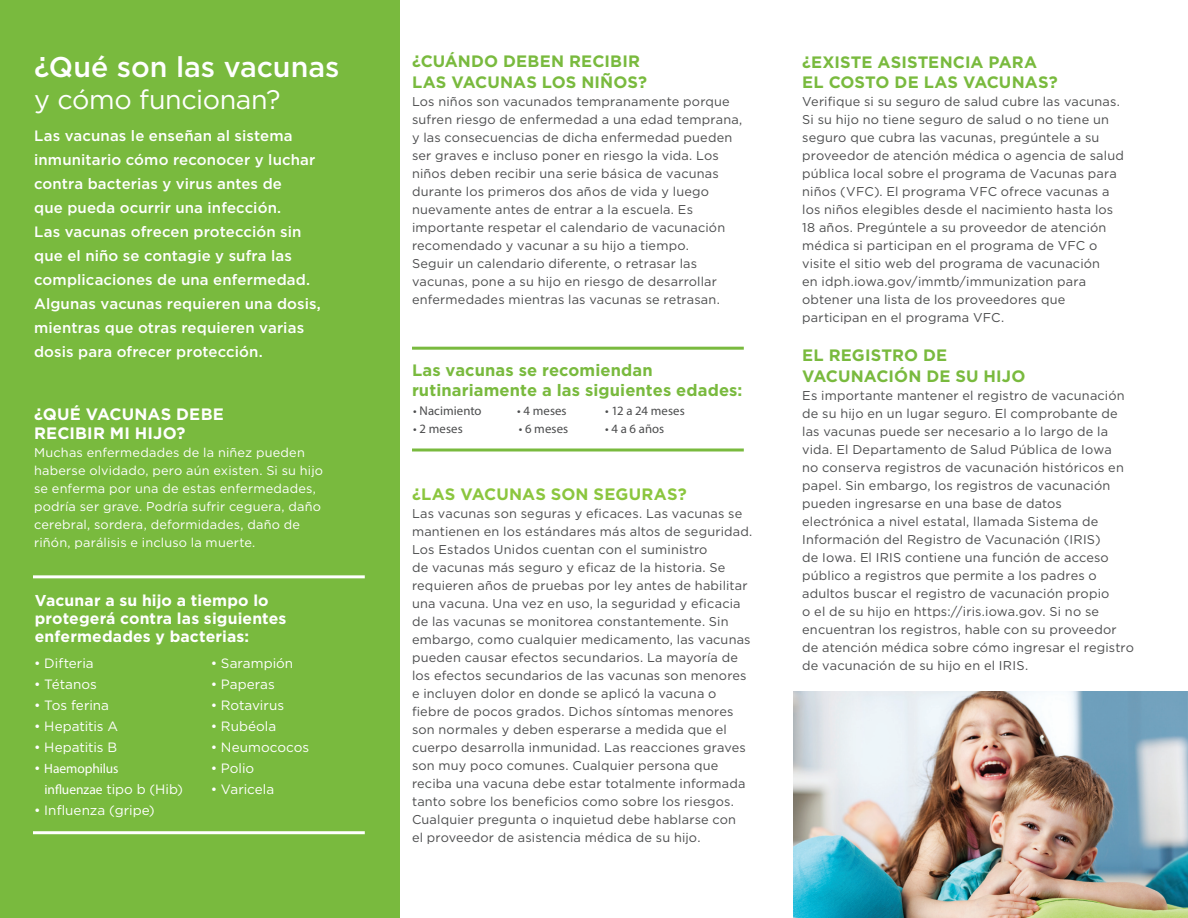
<style>
.page{position:relative;width:1188px;height:918px;background:#fff}
.page>*{position:absolute;margin:0;border:0;box-sizing:border-box;transform-origin:0 0}
.t1{font:500 28.5px "Gotham";color:#fff}
.t2{font:26.85px "Gotham";letter-spacing:-.015em;color:#fff}
.t3{font:700 16.5px/19.5px "Gotham";letter-spacing:.005em;color:#79ba3e}
.t4{font:700 16.5px "Gotham";letter-spacing:.01em;color:#fff}
.t5{font:700 16.5px "Gotham";letter-spacing:.01em;color:#8bc63e}
.t6{font:700 15.75px/18px "Gotham";letter-spacing:.01em;color:#fff}
.t7{font:500 15px/24px "Gotham";letter-spacing:.01em;color:#fff}
.t8{font:13.5px "Gotham";color:#fff}
.t9{font:13.5px/21px "Myriad Pro";letter-spacing:-.005em;color:#fff}
.t10{font:12.75px/18px "Gotham";letter-spacing:.015em;color:#4b4c4d}
.t11{font:12.75px/18px "Gotham";letter-spacing:.015em;color:#fff}
.t12{font:12.75px "Myriad Pro";letter-spacing:.005em;color:#4b4c4d}
.s1{font-family:"Gotham"}
</style>
<div class="page">
<div style="left:0;top:0;width:400px;height:918px;background:#79ba3e"></div>
<img style="left:794px;top:692px;width:394px;height:226px">
<hr style="left:33px;top:575px;width:332px;height:3px;background:#fff">
<hr style="left:33px;top:831px;width:332px;height:3px;background:#fff">
<svg style="left:412px;top:448px;width:332px;height:4px"></svg>
<hr style="left:412px;top:347px;width:332px;height:3px;background:#79ba3e">
<p class="t1" style="left:34px;top:48px;width:307px">¿Qué son las vacunas</p>
<p class="t2" style="left:34px;top:82px;width:248px">y cómo funcionan?</p>
<p class="t7" style="left:34px;top:124px;width:288px">Las vacunas le enseñan al sistema inmunitario cómo reconocer y luchar contra bacterias y virus antes de<br>que pueda ocurrir una infección.<br>Las vacunas ofrecen protección sin que el niño se contagie y sufra las complicaciones de una enfermedad.<br>Algunas vacunas requieren una dosis, mientras que otras requieren varias dosis para ofrecer protección.</p>
<p class="t4" style="left:34px;top:403px;width:191px">¿QUÉ VACUNAS DEBE</p>
<p class="t4" style="left:34px;top:423px;width:153px">RECIBIR MI HIJO?</p>
<p class="t11" style="left:34px;top:444px;width:291px">Muchas enfermedades de la niñez pueden haberse olvidado, pero aún existen. Si su hijo se enferma por una de estas enfermedades, podría ser grave. Podría sufrir ceguera, daño cerebral, sordera, deformidades, daño de riñón, parálisis e incluso la muerte.</p>
<p class="t6" style="left:35px;top:592px;width:253px">Vacunar a su hijo a tiempo lo protegerá contra las siguientes enfermedades y bacterias:</p>
<p class="t8" style="left:34px;top:654px;width:61px">• Difteria</p>
<p class="t8" style="left:34px;top:675px;width:64px">• Tétanos</p>
<p class="t8" style="left:34px;top:696px;width:77px">• Tos ferina</p>
<p class="t8" style="left:34px;top:717px;width:86px">• Hepatitis A</p>
<p class="t8" style="left:34px;top:738px;width:85px">• Hepatitis B</p>
<p class="t9" style="left:45px;top:758px;width:140px;text-indent:-11px"><span class="s1">•</span> Haemophilus<br>influenzae <span class="s1">tipo b (Hib)</span></p>
<p class="t8" style="left:34px;top:801px;width:122px">• Influenza (gripe)</p>
<p class="t8" style="left:211px;top:654px;width:84px">• Sarampión</p>
<p class="t8" style="left:211px;top:675px;width:66px">• Paperas</p>
<p class="t8" style="left:211px;top:696px;width:75px">• Rotavirus</p>
<p class="t8" style="left:211px;top:717px;width:67px">• Rubéola</p>
<p class="t8" style="left:211px;top:738px;width:100px">• Neumococos</p>
<p class="t8" style="left:211px;top:759px;width:45px">• Polio</p>
<p class="t8" style="left:211px;top:780px;width:65px">• Varicela</p>
<p class="t3" style="left:412px;top:51px;width:237px;line-height:21px">¿CUÁNDO DEBEN RECIBIR<br>LAS VACUNAS LOS NIÑOS?</p>
<p class="t10" style="left:412px;top:92px;width:332px">Los niños son vacunados tempranamente porque sufren riesgo de enfermedad a una edad temprana, y las consecuencias de dicha enfermedad pueden ser graves e incluso poner en riesgo la vida. Los niños deben recibir una serie básica de vacunas durante los primeros dos años de vida y luego nuevamente antes de entrar a la escuela. Es importante respetar el calendario de vacunación recomendado y vacunar a su hijo a tiempo.<br>Seguir un calendario diferente, o retrasar las vacunas, pone a su hijo en riesgo de desarrollar enfermedades mientras las vacunas se retrasan.</p>
<p class="t3" style="left:412px;top:361px;width:332px">Las vacunas se recomiendan rutinariamente a las siguientes edades:</p>
<p class="t12" style="left:413px;top:403px;width:70px">• Nacimiento</p>
<p class="t12" style="left:413px;top:421px;width:51px">• 2 meses</p>
<p class="t12" style="left:517px;top:403px;width:51px">• 4 meses</p>
<p class="t12" style="left:519px;top:421px;width:51px">• 6 meses</p>
<p class="t12" style="left:605px;top:403px;width:81px">• 12 a 24 meses</p>
<p class="t12" style="left:605px;top:421px;width:61px">• 4 a 6 años</p>
<p class="t5" style="left:412px;top:483px;width:276px">¿LAS VACUNAS SON SEGURAS?</p>
<p class="t10" style="left:412px;top:504px;width:342px">Las vacunas son seguras y eficaces. Las vacunas se mantienen en los estándares más altos de seguridad.<br>Los Estados Unidos cuentan con el suministro<br>de vacunas más seguro y eficaz de la historia. Se requieren años de pruebas por ley antes de habilitar una vacuna. Una vez en uso, la seguridad y eficacia de las vacunas se monitorea constantemente. Sin embargo, como cualquier medicamento, las vacunas pueden causar efectos secundarios. La mayoría de los efectos secundarios de las vacunas son menores e incluyen dolor en donde se aplicó la vacuna o fiebre de pocos grados. Dichos síntomas menores son normales y deben esperarse a medida que el cuerpo desarrolla inmunidad. Las reacciones graves son muy poco comunes. Cualquier persona que reciba una vacuna debe estar totalmente informada tanto sobre los beneficios como sobre los riesgos.<br>Cualquier pregunta o inquietud debe hablarse con</p>
<p class="t10" style="left:412px;top:828px;width:290px">el proveedor de asistencia médica de su hijo.</p>
<p class="t3" style="left:802px;top:52px;width:257px">¿EXISTE ASISTENCIA PARA<br>EL COSTO DE LAS VACUNAS?</p>
<p class="t10" style="left:802px;top:92px;width:323px">Verifique si su seguro de salud cubre las vacunas.<br>Si su hijo no tiene seguro de salud o no tiene un seguro que cubra las vacunas, pregúntele a su proveedor de atención médica o agencia de salud pública local sobre el programa de Vacunas para niños (VFC). El programa VFC ofrece vacunas a los niños elegibles desde el nacimiento hasta los 18 años. Pregúntele a su proveedor de atención médica si participan en el programa de VFC o visite el sitio web del programa de vacunación</p>
<p class="t10" style="left:802px;top:272px;width:285px">en idph.iowa.gov/immtb/immunization para obtener una lista de los proveedores que</p>
<p class="t10" style="left:802px;top:308px;width:204px">participan en el programa VFC.</p>
<p class="t3" style="left:802px;top:345px;width:146px">EL REGISTRO DE</p>
<p class="t3" style="left:802px;top:366px;width:225px">VACUNACIÓN DE SU HIJO</p>
<p class="t10" style="left:802px;top:386px;width:333px">Es importante mantener el registro de vacunación de su hijo en un lugar seguro. El comprobante de las vacunas puede ser necesario a lo largo de la vida. El Departamento de Salud Pública de Iowa<br>no conserva registros de vacunación históricos en papel. Sin embargo, los registros de vacunación pueden ingresarse en una base de datos electrónica a nivel estatal, llamada Sistema de Información del Registro de Vacunación (IRIS)<br>de Iowa. El IRIS contiene una función de acceso público a registros que permite a los padres o adultos buscar el registro de vacunación propio<br>o el de su hijo en https://iris.iowa.gov. Si no se encuentran los registros, hable con su proveedor de atención médica sobre cómo ingresar el registro de vacunación de su hijo en el IRIS.</p>
</div>
